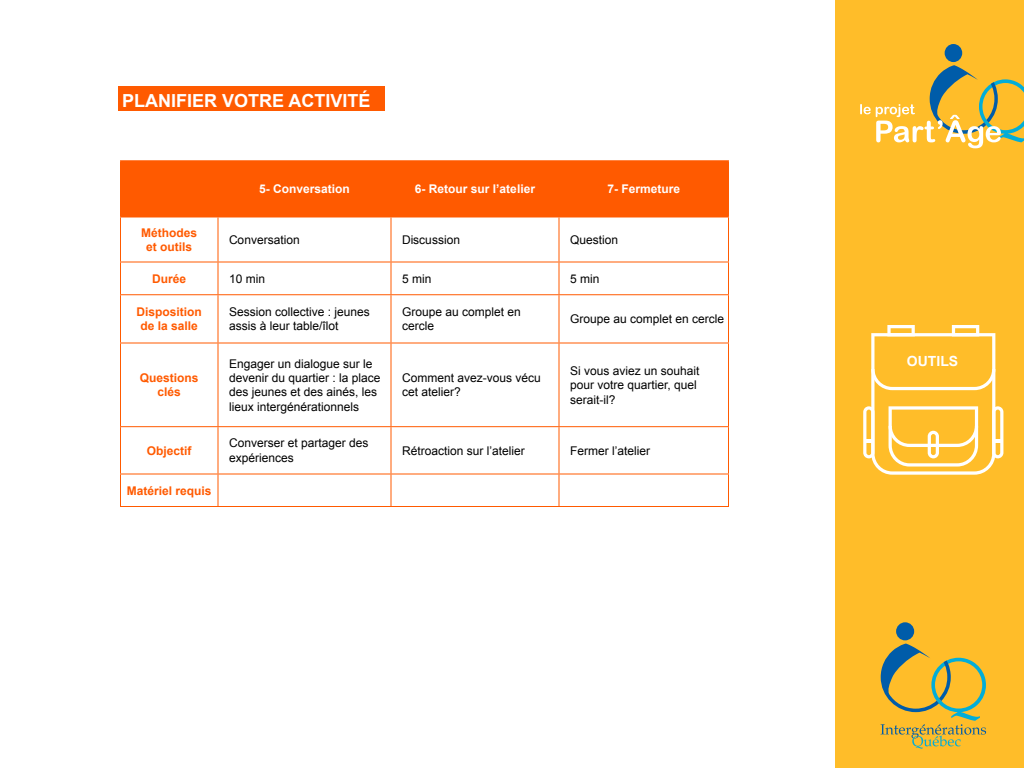
<style>
.page{position:relative;width:1024px;height:768px;background:#fff}
.page>*{position:absolute;margin:0;border:0;box-sizing:border-box;transform-origin:0 0}
.t1{font:700 18px "Arial";color:#fff}
.t2{font:700 14px "Arial";color:#fff}
.t3{font:12px/14.4px "Arial";color:#000}
.t4{font:700 12px/14.4px "Arial";color:#ff5a00;text-align:center}
.t5{font:700 12px "Arial";color:#fff}
</style>
<div class="page">
<div style="left:835px;top:0;width:189px;height:768px;background:#ffbd29"></div>
<svg style="left:863px;top:325px;width:140px;height:150px"></svg>
<div style="left:896px;top:622px;width:18px;height:18px;background:#005ca9;border-radius:50%"></div>
<svg style="left:881px;top:644px;width:105px;height:105px"></svg>
<div style="left:945px;top:44px;width:17px;height:18px;background:#005ca9;border-radius:50%"></div>
<svg style="left:860px;top:65px;width:164px;height:83px"></svg>
<div style="left:118px;top:86px;width:267px;height:25px;background:#ff5a00"></div>
<div style="left:121px;top:161px;width:607px;height:56px;background:#ff5a00"></div>
<hr style="left:120px;top:160px;width:98px;height:1px;background:#ff5a00">
<hr style="left:120px;top:161px;width:1px;height:56px;background:#ff5a00">
<hr style="left:218px;top:160px;width:173px;height:1px;background:#ff5a00">
<hr style="left:218px;top:161px;width:1px;height:56px;background:#ff5a00">
<hr style="left:391px;top:160px;width:168px;height:1px;background:#ff5a00">
<hr style="left:390px;top:161px;width:2px;height:56px;background:#ff5a00">
<hr style="left:559px;top:160px;width:170px;height:1px;background:#ff5a00">
<hr style="left:558px;top:161px;width:2px;height:56px;background:#ff5a00">
<hr style="left:728px;top:161px;width:1px;height:56px;background:#ff5a00">
<hr style="left:120px;top:217px;width:98px;height:1px;background:#ff5a00">
<hr style="left:120px;top:218px;width:1px;height:44px;background:#ff5a00">
<hr style="left:218px;top:217px;width:173px;height:1px;background:#ff5a00">
<hr style="left:218px;top:218px;width:1px;height:44px;background:#ff5a00">
<hr style="left:391px;top:217px;width:168px;height:1px;background:#ff5a00">
<hr style="left:390px;top:218px;width:2px;height:44px;background:#ff5a00">
<hr style="left:559px;top:217px;width:170px;height:1px;background:#ff5a00">
<hr style="left:558px;top:218px;width:2px;height:44px;background:#ff5a00">
<hr style="left:728px;top:218px;width:1px;height:44px;background:#ff5a00">
<hr style="left:120px;top:262px;width:98px;height:1px;background:#ff5a00">
<hr style="left:120px;top:263px;width:1px;height:31px;background:#ff5a00">
<hr style="left:218px;top:262px;width:173px;height:1px;background:#ff5a00">
<hr style="left:218px;top:263px;width:1px;height:31px;background:#ff5a00">
<hr style="left:391px;top:262px;width:168px;height:1px;background:#ff5a00">
<hr style="left:390px;top:263px;width:2px;height:31px;background:#ff5a00">
<hr style="left:559px;top:262px;width:170px;height:1px;background:#ff5a00">
<hr style="left:558px;top:263px;width:2px;height:31px;background:#ff5a00">
<hr style="left:728px;top:263px;width:1px;height:31px;background:#ff5a00">
<hr style="left:120px;top:294px;width:98px;height:1px;background:#ff5a00">
<hr style="left:120px;top:295px;width:1px;height:48px;background:#ff5a00">
<hr style="left:218px;top:294px;width:173px;height:1px;background:#ff5a00">
<hr style="left:218px;top:295px;width:1px;height:48px;background:#ff5a00">
<hr style="left:391px;top:294px;width:168px;height:1px;background:#ff5a00">
<hr style="left:390px;top:295px;width:2px;height:48px;background:#ff5a00">
<hr style="left:559px;top:294px;width:170px;height:1px;background:#ff5a00">
<hr style="left:558px;top:295px;width:2px;height:48px;background:#ff5a00">
<hr style="left:728px;top:295px;width:1px;height:48px;background:#ff5a00">
<hr style="left:120px;top:343px;width:98px;height:1px;background:#ff5a00">
<hr style="left:120px;top:344px;width:1px;height:82px;background:#ff5a00">
<hr style="left:218px;top:343px;width:173px;height:1px;background:#ff5a00">
<hr style="left:218px;top:344px;width:1px;height:82px;background:#ff5a00">
<hr style="left:391px;top:343px;width:168px;height:1px;background:#ff5a00">
<hr style="left:390px;top:344px;width:2px;height:82px;background:#ff5a00">
<hr style="left:559px;top:343px;width:170px;height:1px;background:#ff5a00">
<hr style="left:558px;top:344px;width:2px;height:82px;background:#ff5a00">
<hr style="left:728px;top:344px;width:1px;height:82px;background:#ff5a00">
<hr style="left:120px;top:426px;width:98px;height:1px;background:#ff5a00">
<hr style="left:120px;top:427px;width:1px;height:47px;background:#ff5a00">
<hr style="left:218px;top:426px;width:173px;height:1px;background:#ff5a00">
<hr style="left:218px;top:427px;width:1px;height:47px;background:#ff5a00">
<hr style="left:391px;top:426px;width:168px;height:1px;background:#ff5a00">
<hr style="left:390px;top:427px;width:2px;height:47px;background:#ff5a00">
<hr style="left:559px;top:426px;width:170px;height:1px;background:#ff5a00">
<hr style="left:558px;top:427px;width:2px;height:47px;background:#ff5a00">
<hr style="left:728px;top:427px;width:1px;height:47px;background:#ff5a00">
<hr style="left:120px;top:474px;width:98px;height:1px;background:#ff5a00">
<hr style="left:120px;top:475px;width:1px;height:31px;background:#ff5a00">
<hr style="left:218px;top:474px;width:173px;height:1px;background:#ff5a00">
<hr style="left:218px;top:475px;width:1px;height:31px;background:#ff5a00">
<hr style="left:391px;top:474px;width:168px;height:1px;background:#ff5a00">
<hr style="left:390px;top:475px;width:2px;height:31px;background:#ff5a00">
<hr style="left:559px;top:474px;width:170px;height:1px;background:#ff5a00">
<hr style="left:558px;top:475px;width:2px;height:31px;background:#ff5a00">
<hr style="left:728px;top:475px;width:1px;height:31px;background:#ff5a00">
<hr style="left:120px;top:506px;width:98px;height:1px;background:#ff5a00">
<hr style="left:218px;top:506px;width:173px;height:1px;background:#ff5a00">
<hr style="left:391px;top:506px;width:168px;height:1px;background:#ff5a00">
<hr style="left:559px;top:506px;width:170px;height:1px;background:#ff5a00">
<h1 class="t1" style="left:122px;top:89px;width:250px">PLANIFIER VOTRE ACTIVITÉ</h1>
<p class="t5" style="left:259px;top:181px;width:92px">5- Conversation</p>
<p class="t5" style="left:415px;top:181px;width:122px">6- Retour sur l’atelier</p>
<p class="t5" style="left:607px;top:181px;width:74px">7- Fermeture</p>
<p class="t4" style="left:141px;top:226px;width:58px">Méthodes et outils</p>
<p class="t3" style="left:229px;top:233px;width:72px">Conversation</p>
<p class="t3" style="left:402px;top:233px;width:60px">Discussion</p>
<p class="t3" style="left:570px;top:233px;width:50px">Question</p>
<p class="t4" style="left:152px;top:272px;width:36px">Durée</p>
<p class="t3" style="left:229px;top:271px;width:38px">10 min</p>
<p class="t3" style="left:402px;top:271px;width:31px">5 min</p>
<p class="t3" style="left:570px;top:271px;width:31px">5 min</p>
<p class="t4" style="left:137px;top:305px;width:67px">Disposition de la salle</p>
<p class="t3" style="left:229px;top:305px;width:142px">Session collective : jeunes assis à leur table/îlot</p>
<p class="t3" style="left:402px;top:305px;width:120px">Groupe au complet en cercle</p>
<p class="t3" style="left:570px;top:312px;width:156px">Groupe au complet en cercle</p>
<p class="t4" style="left:140px;top:371px;width:60px">Questions clés</p>
<p class="t3" style="left:229px;top:356px;width:153px">Engager un dialogue sur le devenir du quartier : la place des jeunes et des ainés, les lieux intergénérationnels</p>
<p class="t3" style="left:402px;top:371px;width:140px">Comment avez-vous vécu cet atelier?</p>
<p class="t3" style="left:570px;top:364px;width:131px">Si vous aviez un souhait pour votre quartier, quel serait-il?</p>
<p class="t4" style="left:147px;top:444px;width:46px">Objectif</p>
<p class="t3" style="left:229px;top:436px;width:141px">Converser et partager des expériences</p>
<p class="t3" style="left:402px;top:443px;width:124px">Rétroaction sur l’atelier</p>
<p class="t3" style="left:570px;top:443px;width:82px">Fermer l’atelier</p>
<p class="t4" style="left:127px;top:484px;width:86px">Matériel requis</p>
<p class="t2" style="left:907px;top:352px;width:53px">outils</p>
</div>
